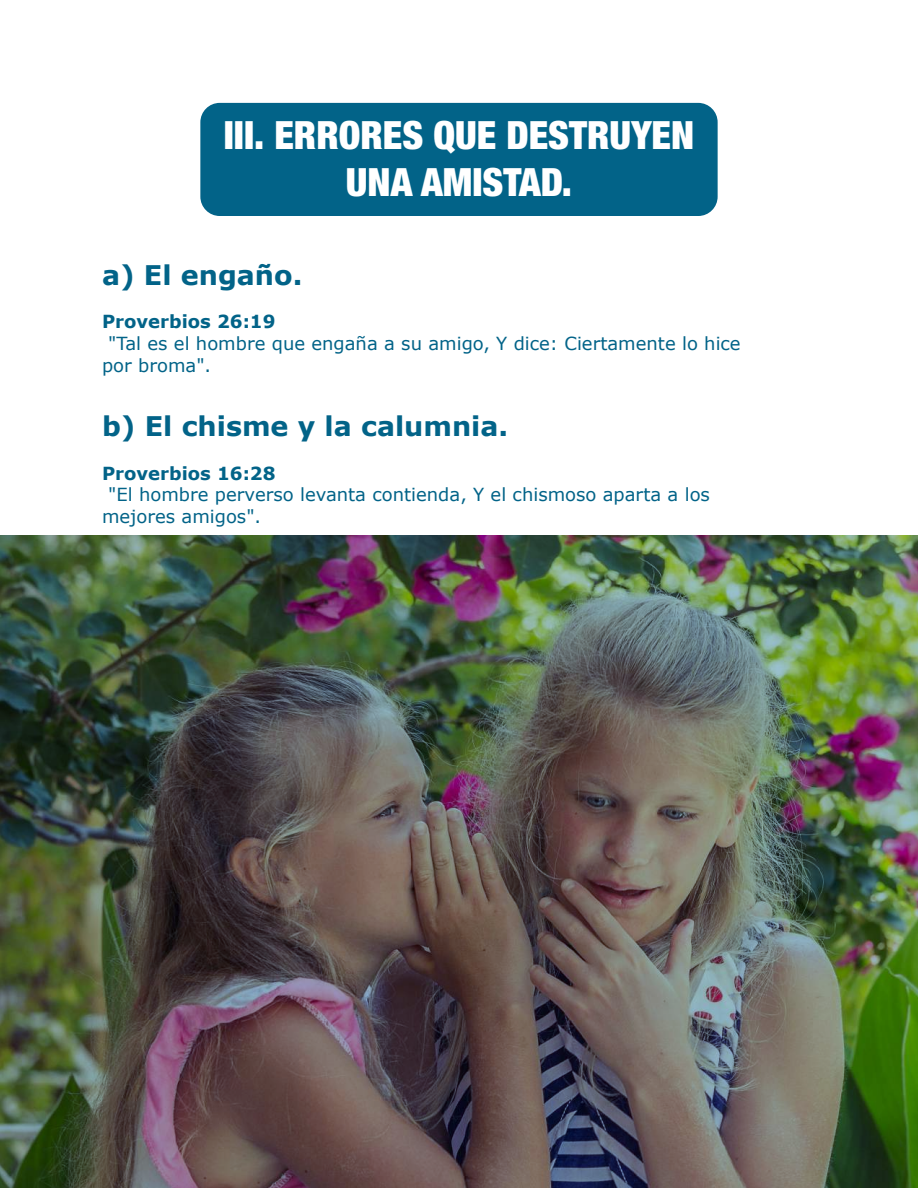
<style>
.page{position:relative;width:918px;height:1188px;background:#fff}
.page>*{position:absolute;margin:0;border:0;box-sizing:border-box;transform-origin:0 0}
.t1{font:900 condensed 39px/46.8px "Helvetica Neue";color:#fff;text-align:center}
.t2{font:700 27px "Verdana";color:#026388}
.t3{font:18px/21.6px "Verdana";color:#026388}
.t4{font:700 18px "Verdana";color:#026388}
</style>
<div class="page">
<div style="left:200px;top:103px;width:518px;height:113px;background:#026388;border-radius:19px"></div>
<img style="left:0;top:536px;width:918px;height:652px">
<h1 class="t1" style="left:224px;top:111px;width:472px">III. ERRORES QUE DESTRUYEN<br>UNA AMISTAD.</h1>
<h2 class="t2" style="left:102px;top:256px;width:202px">a) El engaño.</h2>
<p class="t4" style="left:102px;top:309px;width:175px">Proverbios 26:19</p>
<p class="t3" style="left:102px;top:333px;width:640px;text-indent:6px">"Tal es el hombre que engaña a su amigo, Y dice: Ciertamente lo hice por broma".</p>
<h2 class="t2" style="left:102px;top:408px;width:408px">b) El chisme y la calumnia.</h2>
<p class="t4" style="left:102px;top:460px;width:175px">Proverbios 16:28</p>
<p class="t3" style="left:102px;top:484px;width:609px;text-indent:6px">"El hombre perverso levanta contienda, Y el chismoso aparta a los mejores amigos".</p>
</div>
